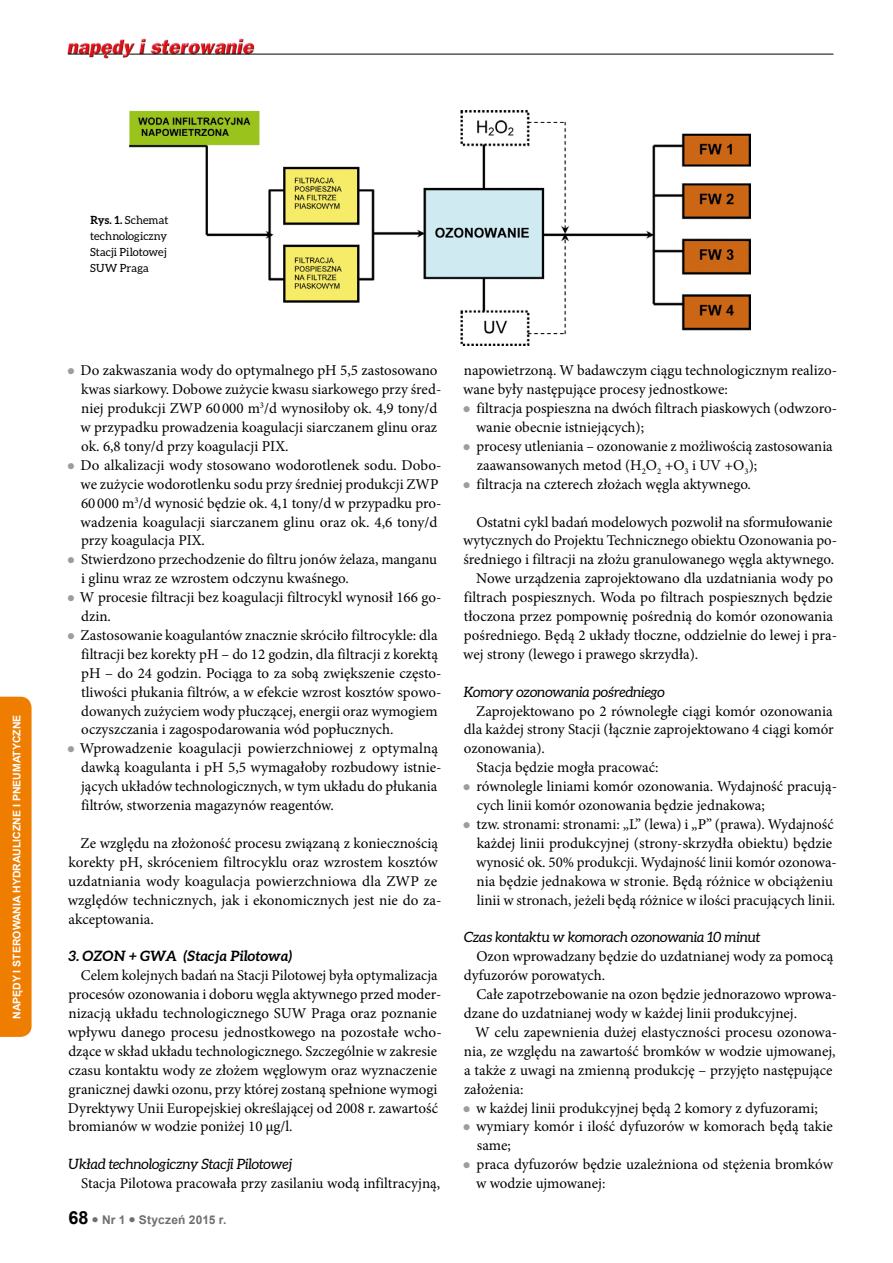
<style>
.page{position:relative;width:893px;height:1263px;background:#fff}
.page>*{position:absolute;margin:0;border:0;box-sizing:border-box;transform-origin:0 0}
.t1{font:15px/18.9px "Minion Pro";color:#000}
.t2{font:italic 14.25px "Aleo";letter-spacing:-.01em;color:#000}
.t3{font:italic 700 14.25px "Aleo";letter-spacing:-.01em;color:#000}
.t4{font:700 12px "Arial";letter-spacing:.015em;color:#706f6f}
.t5{font:11.25px/15.9px "Aleo";letter-spacing:.005em;color:#000}
.t6{font:700 10.5px "Arial";color:#fff}
.s1{font-weight:700}
.s2{font-size:18px;color:#000}
</style>
<div class="page">
<img style="left:67px;top:38px;width:190px;height:21px">
<hr style="left:129px;top:54px;width:704px;height:1px;background:#000">
<svg style="left:68px;top:54px;width:55px;height:1px"></svg>
<div style="left:0;top:697px;width:32px;height:340px;background:#ef7d00"></div>
<img style="left:129px;top:111px;width:622px;height:235px">
<p class="t6" style="left:10px;top:1019px;width:306px;rotate:-90deg">NAPĘDY I STEROWANIA HYDRAULICZNE I PNEUMATYCZNE</p>
<p class="t5" style="left:90px;top:212px;width:80px"><span class="s1">Rys. 1.</span> Schemat technologiczny<br>Stacji Pilotowej<br>SUW Praga</p>
<p class="t1" style="left:80px;top:361px;width:363px">Do zakwaszania wody do optymalnego pH 5,5 zastosowano kwas siarkowy. Dobowe zużycie kwasu siarkowego przy śred&shy;niej produkcji ZWP 60 000 m<sup>3</sup>/d wynosiłoby ok. 4,9 tony/d w przypadku prowadzenia koagulacji siarczanem glinu oraz ok. 6,8 tony/d przy koagulacji PIX.<br>Do alkalizacji wody stosowano wodorotlenek sodu. Dobo&shy;we zużycie wodorotlenku sodu przy średniej produkcji ZWP 60 000 m<sup>3</sup>/d wynosić będzie ok. 4,1 tony/d w przypadku pro&shy;wadzenia koagulacji siarczanem glinu oraz ok. 4,6 tony/d przy koagulacja PIX.<br>Stwierdzono przechodzenie do filtru jonów żelaza, manganu i glinu wraz ze wzrostem odczynu kwaśnego.<br>W procesie filtracji bez koagulacji filtrocykl wynosił 166 go&shy;dzin.<br>Zastosowanie koagulantów znacznie skróciło filtrocykle: dla filtracji bez korekty pH – do 12 godzin, dla filtracji z korektą pH – do 24 godzin. Pociąga to za sobą zwiększenie często&shy;tliwości płukania filtrów, a w efekcie wzrost kosztów spowo&shy;dowanych zużyciem wody płuczącej, energii oraz wymogiem oczyszczania i zagospodarowania wód popłucznych.<br>Wprowadzenie koagulacji powierzchniowej z optymalną dawką koagulanta i pH 5,5 wymagałoby rozbudowy istnie&shy;jących układów technologicznych, w tym układu do płukania filtrów, stworzenia magazynów reagentów.</p>
<p class="t1" style="left:68px;top:834px;width:375px;text-indent:13px">Ze względu na złożoność procesu związaną z koniecznością korekty pH, skróceniem filtrocyklu oraz wzrostem kosztów uzdatniania wody koagulacja powierzchniowa dla ZWP ze względów technicznych, jak i ekonomicznych jest nie do za&shy;akceptowania.</p>
<p class="t3" style="left:68px;top:948px;width:226px">3. OZON + GWA (Stacja Pilotowa)</p>
<p class="t1" style="left:68px;top:966px;width:375px;text-indent:13px">Celem kolejnych badań na Stacji Pilotowej była optymalizacja procesów ozonowania i doboru węgla aktywnego przed moder&shy;nizacją układu technologicznego SUW Praga oraz poznanie wpływu danego procesu jednostkowego na pozostałe wcho&shy;dzące w skład układu technologicznego. Szczególnie w zakresie czasu kontaktu wody ze złożem węglowym oraz wyznaczenie granicznej dawki ozonu, przy której zostaną spełnione wymogi Dyrektywy Unii Europejskiej określającej od 2008 r. zawartość bromianów w wodzie poniżej 10 µg/l.</p>
<p class="t2" style="left:69px;top:1156px;width:225px">Układ technologiczny Stacji Pilotowej</p>
<p class="t1" style="left:81px;top:1174px;width:360px">Stacja Pilotowa pracowała przy zasilaniu wodą infiltracyjną,</p>
<p class="t4" style="left:68px;top:1212px;width:159px"><span class="s2">68</span> ● Nr 1 ● Styczeń 2015 r.</p>
<p class="t1" style="left:463px;top:361px;width:375px">napowietrzoną. W badawczym ciągu technologicznym realizo&shy;wane były następujące procesy jednostkowe:</p>
<p class="t1" style="left:476px;top:399px;width:363px">filtracja pospieszna na dwóch filtrach piaskowych (odwzoro&shy;wanie obecnie istniejących);<br>procesy utleniania – ozonowanie z możliwością zastosowania zaawansowanych metod (H<sub>2</sub>O<sub>2</sub> +O<sub>3</sub> i UV +O<sub>3</sub>);<br>filtracja na czterech złożach węgla aktywnego.</p>
<p class="t1" style="left:476px;top:512px;width:358px">Ostatni cykl badań modelowych pozwolił na sformułowanie</p>
<p class="t1" style="left:463px;top:531px;width:375px">wytycznych do Projektu Technicznego obiektu Ozonowania po-</p>
<p class="t1" style="left:463px;top:550px;width:372px">średniego i filtracji na złożu granulowanego węgla aktywnego.</p>
<p class="t1" style="left:476px;top:569px;width:358px">Nowe urządzenia zaprojektowano dla uzdatniania wody po</p>
<p class="t1" style="left:464px;top:588px;width:370px">filtrach pospiesznych. Woda po filtrach pospiesznych będzie</p>
<p class="t1" style="left:464px;top:607px;width:371px">tłoczona przez pompownię pośrednią do komór ozonowania</p>
<p class="t1" style="left:464px;top:626px;width:375px">pośredniego. Będą 2 układy tłoczne, oddzielnie do lewej i pra-</p>
<p class="t1" style="left:463px;top:645px;width:237px">wej strony (lewego i prawego skrzydła).</p>
<p class="t2" style="left:464px;top:684px;width:203px">Komory ozonowania pośredniego</p>
<p class="t1" style="left:476px;top:701px;width:358px">Zaprojektowano po 2 równoległe ciągi komór ozonowania</p>
<p class="t1" style="left:464px;top:720px;width:371px">dla każdej strony Stacji (łącznie zaprojektowano 4 ciągi komór</p>
<p class="t1" style="left:464px;top:739px;width:83px">ozonowania).</p>
<p class="t1" style="left:477px;top:758px;width:183px">Stacja będzie mogła pracować:</p>
<p class="t1" style="left:477px;top:777px;width:362px">równolegle liniami komór ozonowania. Wydajność pracują-</p>
<p class="t1" style="left:477px;top:796px;width:290px">cych linii komór ozonowania będzie jednakowa;</p>
<p class="t1" style="left:477px;top:815px;width:359px">tzw. stronami: stronami: „L” (lewa) i „P” (prawa). Wydajność</p>
<p class="t1" style="left:477px;top:834px;width:357px">każdej linii produkcyjnej (strony-skrzydła obiektu) będzie</p>
<p class="t1" style="left:476px;top:853px;width:362px">wynosić ok. 50% produkcji. Wydajność linii komór ozonowa-</p>
<p class="t1" style="left:477px;top:871px;width:358px">nia będzie jednakowa w stronie. Będą różnice w obciążeniu</p>
<p class="t1" style="left:477px;top:890px;width:360px">linii w stronach, jeżeli będą różnice w ilości pracujących linii.</p>
<p class="t2" style="left:464px;top:929px;width:298px">Czas kontaktu w komorach ozonowania 10 minut</p>
<p class="t1" style="left:464px;top:947px;width:371px;text-indent:12px">Ozon wprowadzany będzie do uzdatnianej wody za pomocą dyfuzorów porowatych.</p>
<p class="t1" style="left:464px;top:985px;width:375px;text-indent:12px">Całe zapotrzebowanie na ozon będzie jednorazowo wprowa&shy;dzane do uzdatnianej wody w każdej linii produkcyjnej.</p>
<p class="t1" style="left:464px;top:1023px;width:375px;text-indent:11px">W celu zapewnienia dużej elastyczności procesu ozonowa&shy;nia, ze względu na zawartość bromków w wodzie ujmowanej, a także z uwagi na zmienną produkcję – przyjęto następujące założenia:</p>
<p class="t1" style="left:476px;top:1098px;width:358px">w każdej linii produkcyjnej będą 2 komory z dyfuzorami; wymiary komór i ilość dyfuzorów w komorach będą takie same;<br>praca dyfuzorów będzie uzależniona od stężenia bromków w wodzie ujmowanej:</p>
</div>
